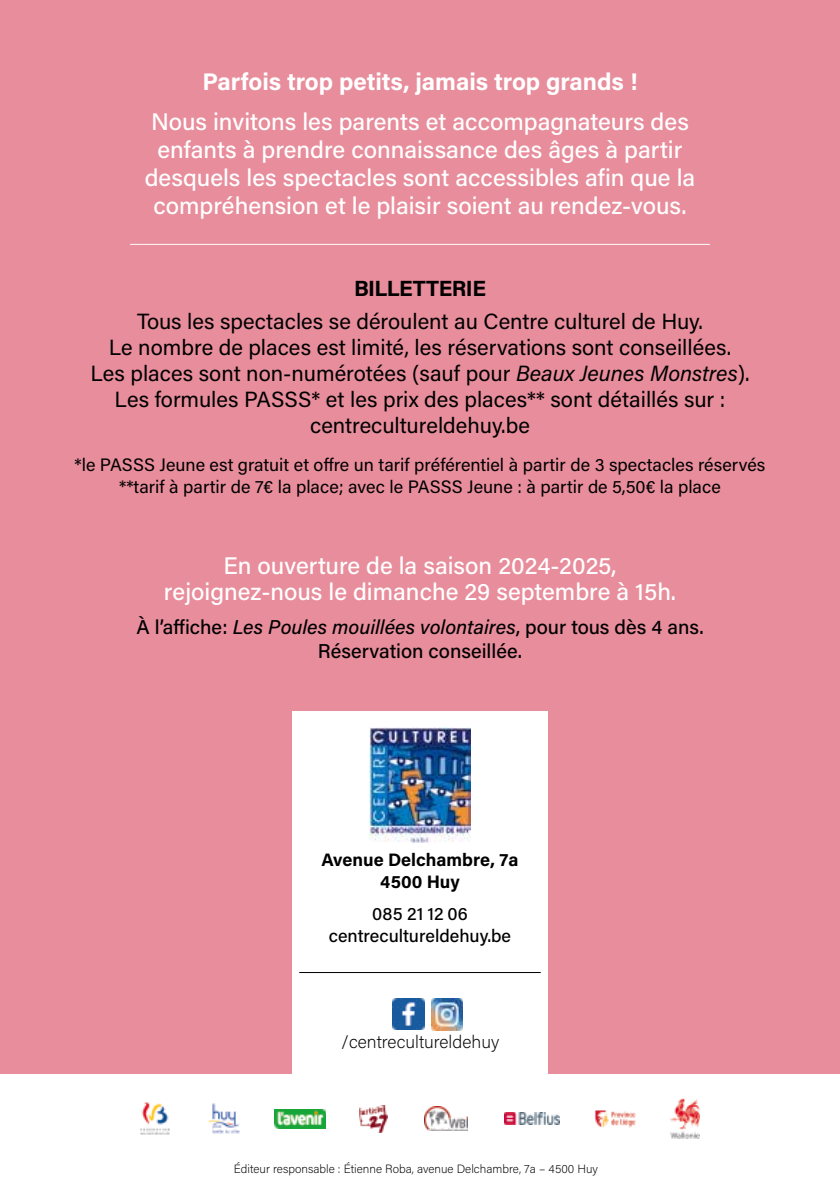
<style>
.page{position:relative;width:840px;height:1191px;background:#fff}
.page>*{position:absolute;margin:0;border:0;box-sizing:border-box;transform-origin:0 0}
.t1{font:500 24px/28px "Acumin Pro";color:#fff;text-align:center}
.t2{font:700 24px "Acumin Pro";letter-spacing:-.005em;color:#fff}
.t3{font:22px/26px "Acumin Pro";color:#000;text-align:center}
.t4{font:700 22px "Acumin Pro";letter-spacing:-.025em;color:#000}
.t5{font:500 20px/24px "Acumin Pro";color:#000;text-align:center}
.t6{font:18px/22px "Acumin Pro";color:#000;text-align:center}
.t7{font:500 18px/22px "Acumin Pro";color:#000;text-align:center}
.t8{font:700 18px/22px "Acumin Pro";color:#000;text-align:center}
.t9{font:18px "Acumin Variable Concept";color:#000}
.t10{font:12px "Acumin Variable Concept";color:#000}
.s1{font-style:italic}
</style>
<div class="page">
<img style="left:359px;top:1105px;width:28px;height:27px">
<img style="left:504px;top:1112px;width:55px;height:12px">
<img style="left:140px;top:1102px;width:30px;height:33px">
<img style="left:274px;top:1109px;width:51px;height:19px">
<img style="left:424px;top:1106px;width:43px;height:24px">
<img style="left:594px;top:1110px;width:41px;height:17px">
<img style="left:670px;top:1098px;width:29px;height:40px">
<img style="left:208px;top:1103px;width:31px;height:31px">
<div style="left:0;top:0;width:839px;height:1073px;background:#e88d9c"></div>
<div style="left:292px;top:711px;width:255px;height:362px;background:#fff"></div>
<img style="left:392px;top:998px;width:32px;height:31px">
<img style="left:431px;top:998px;width:31px;height:32px">
<img style="left:369px;top:727px;width:101px;height:115px">
<hr style="left:299px;top:972px;width:241px;height:1px;background:#000">
<hr style="left:130px;top:244px;width:579px;height:1px;background:#fff">
<p class="t2" style="left:202px;top:64px;width:436px">Parfois trop petits, jamais trop grands !</p>
<p class="t1" style="left:145px;top:106px;width:551px">Nous invitons les parents et accompagnateurs des enfants à prendre connaissance des âges à partir desquels les spectacles sont accessibles afin que la compréhension et le plaisir soient au rendez-vous.</p>
<p class="t4" style="left:354px;top:272px;width:133px">BILLETTERIE</p>
<p class="t3" style="left:90px;top:308px;width:660px">Tous les spectacles se déroulent au Centre culturel de Huy.<br>Le nombre de places est limité, les réservations sont conseillées.<br>Les places sont non-numérotées (sauf pour <span class="s1">Beaux Jeunes Monstres</span>).<br>Les formules PASSS* et les prix des places** sont détaillés sur : centrecultureldehuy.be</p>
<p class="t6" style="left:74px;top:453px;width:692px">*le PASSS Jeune est gratuit et offre un tarif préférentiel à partir de 3 spectacles réservés **tarif à partir de 7€ la place; avec le PASSS Jeune : à partir de 5,50€ la place</p>
<p class="t1" style="left:164px;top:552px;width:513px;line-height:26px">En ouverture de la saison 2024-2025, rejoignez-nous le dimanche 29 septembre à 15h.</p>
<p class="t5" style="left:136px;top:614px;width:568px">À l’affiche: <span class="s1">Les Poules mouillées volontaires</span>, pour tous dès 4 ans.<br>Réservation conseillée.</p>
<p class="t8" style="left:321px;top:847px;width:198px">Avenue Delchambre, 7a<br>4500 Huy</p>
<p class="t7" style="left:328px;top:901px;width:184px">085 21 12 06 centrecultureldehuy.be</p>
<p class="t9" style="left:341px;top:1029px;width:159px">/centrecultureldehuy</p>
<p class="t10" style="left:234px;top:1161px;width:365px">Éditeur responsable : Étienne Roba, avenue Delchambre, 7a – 4500 Huy</p>
</div>
